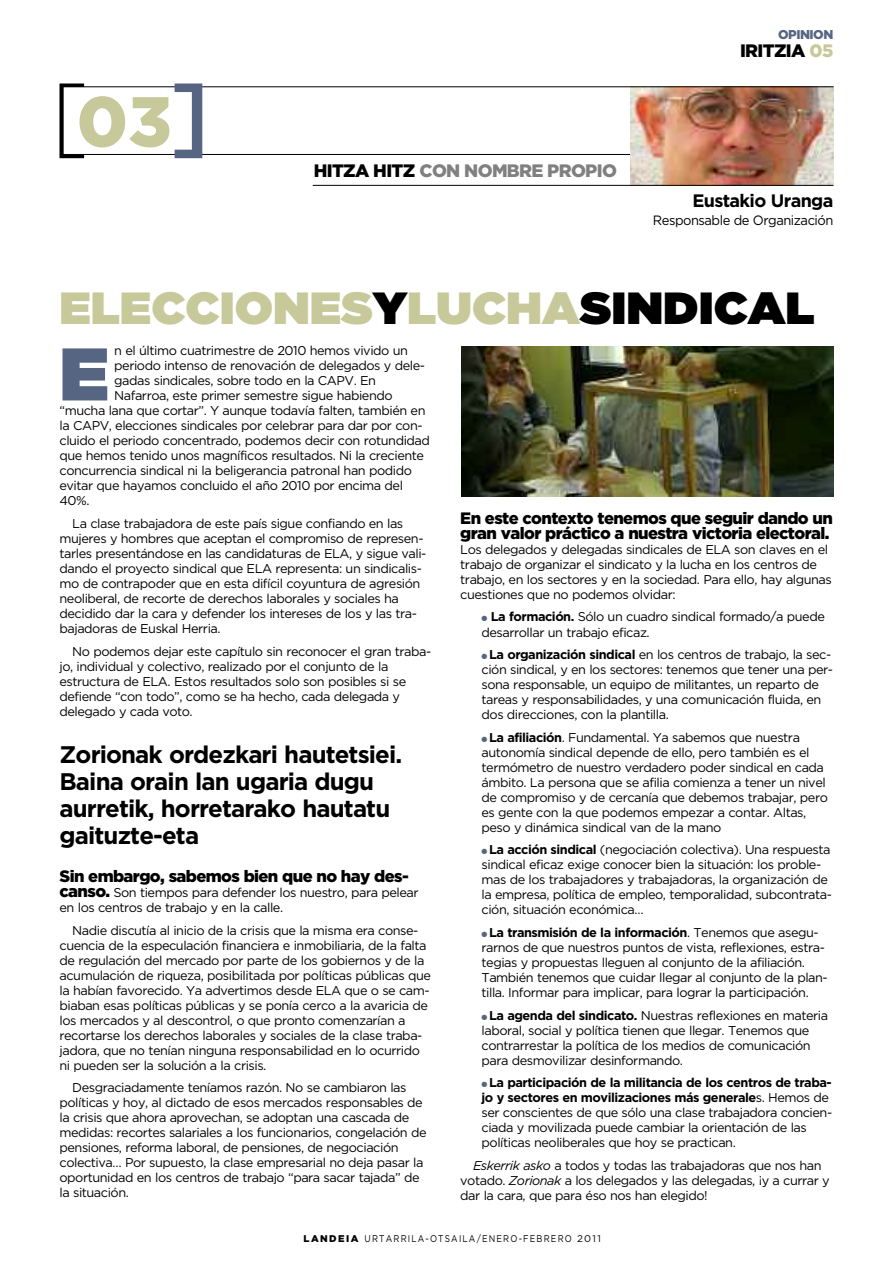
<style>
.page{position:relative;width:893px;height:1263px;background:#fff}
.page>*{position:absolute;margin:0;border:0;box-sizing:border-box;transform-origin:0 0}
.t1{font:74.4px "Gotham Ultra";color:#566581}
.t2{font:900 70.5px "Gotham";color:#c7c99b}
.t3{font:45px "Gotham Ultra";color:#c7c99b;scale:1.05 1}
.t4{font:700 24px/27px "Gotham";letter-spacing:-.035em;color:#000}
.t5{font:900 18px "Gotham";letter-spacing:-.035em;color:#808080}
.t6{font:700 18px "Gotham";letter-spacing:-.035em;color:#000}
.t7{font:900 18px "Gotham";letter-spacing:-.035em;color:#000}
.t8{font:900 16.5px/15px "Gotham";letter-spacing:-.035em;color:#000}
.t9{font:13.5px "Gotham";letter-spacing:-.035em;color:#000;scale:.96 1}
.t10{font:12.75px/15px "Gotham";letter-spacing:-.035em;color:#000}
.t11{font:900 12.75px "Gotham";letter-spacing:-.035em;color:#566581}
.t12{font:9.75px "Gotham";letter-spacing:.145em;color:#000;scale:.85 1}
.s1{font-weight:300;font-size:90px;color:#000}
.s2{font-weight:500;font-size:90px;color:#566581}
.s3{color:#c7c99b}
.s4{color:#000}
.s5{font-weight:900;font-size:16.5px}
.s6{color:#566581}
.s7{font-weight:700}
.s8{font-style:italic}
.s9{font-weight:900}
</style>
<div class="page">
<hr style="left:62px;top:154px;width:571px;height:1px;background:#000">
<img style="left:630px;top:86px;width:203px;height:99px">
<hr style="left:62px;top:87px;width:771px;height:1px;background:#000">
<hr style="left:313px;top:185px;width:520px;height:1px;background:#000">
<img style="left:462px;top:346px;width:371px;height:151px">
<h2 class="t2" style="left:51px;top:81px;width:161px"><span class="s1">[</span>03<span class="s2">]</span></h2>
<p class="t11" style="left:778px;top:27px;width:57px">OPINION</p>
<h3 class="t7" style="left:740px;top:40px;width:95px">IRITZIA <span class="s3">05</span></h3>
<h3 class="t5" style="left:314px;top:160px;width:305px"><span class="s4">HITZA HITZ</span> CON NOMBRE PROPIO</h3>
<h3 class="t6" style="left:692px;top:191px;width:142px">Eustakio Uranga</h3>
<p class="t9" style="left:653px;top:213px;width:190px">Responsable de Organización</p>
<h3 class="t3" style="left:60px;top:282px;width:721px">ELECCIONES<span class="s4">Y</span>LUCHA<span class="s4">SINDICAL</span></h3>
<h1 class="t1" style="left:60px;top:331px;width:51px">E</h1>
<p class="t10" style="left:114px;top:343px;width:295px">n el último cuatrimestre de 2010 hemos vivido un</p>
<p class="t10" style="left:114px;top:358px;width:312px">periodo intenso de renovación de delegados y dele-</p>
<p class="t10" style="left:114px;top:373px;width:263px">gadas sindicales, sobre todo en la CAPV. En</p>
<p class="t10" style="left:114px;top:388px;width:280px">Nafarroa, este primer semestre sigue habiendo</p>
<p class="t10" style="left:60px;top:403px;width:367px">“mucha lana que cortar”. Y aunque todavía falten, también en</p>
<p class="t10" style="left:60px;top:418px;width:365px">la CAPV, elecciones sindicales por celebrar para dar por con-</p>
<p class="t10" style="left:60px;top:433px;width:372px">cluido el periodo concentrado, podemos decir con rotundidad</p>
<p class="t10" style="left:60px;top:448px;width:366px">que hemos tenido unos magníficos resultados. Ni la creciente</p>
<p class="t10" style="left:60px;top:463px;width:354px">concurrencia sindical ni la beligerancia patronal han podido</p>
<p class="t10" style="left:60px;top:478px;width:345px">evitar que hayamos concluido el año 2010 por encima del</p>
<p class="t10" style="left:60px;top:493px;width:32px">40%.</p>
<p class="t10" style="left:60px;top:516px;width:368px;text-indent:13px">La clase trabajadora de este país sigue confiando en las mujeres y hombres que aceptan el compromiso de represen&shy;tarles presentándose en las candidaturas de ELA, y sigue vali&shy;dando el proyecto sindical que ELA representa: un sindicalis&shy;mo de contrapoder que en esta difícil coyuntura de agresión neoliberal, de recorte de derechos laborales y sociales ha decidido dar la cara y defender los intereses de los y las tra&shy;bajadoras de Euskal Herria.</p>
<p class="t10" style="left:60px;top:644px;width:373px;text-indent:13px">No podemos dejar este capítulo sin reconocer el gran traba&shy;jo, individual y colectivo, realizado por el conjunto de la estructura de ELA. Estos resultados solo son posibles si se defiende “con todo”, como se ha hecho, cada delegada y delegado y cada voto.</p>
<h3 class="t4" style="left:60px;top:740px;width:344px">Zorionak ordezkari hautetsiei.<br>Baina orain lan ugaria dugu aurretik, horretarako hautatu gaituzte-eta</h3>
<p class="t8" style="left:60px;top:868px;width:351px">Sin embargo, sabemos bien que no hay des-</p>
<p class="t10" style="left:60px;top:885px;width:361px"><span class="s5">canso.</span> Son tiempos para defender los nuestro, para pelear en los centros de trabajo y en la calle.</p>
<p class="t10" style="left:60px;top:922px;width:373px;text-indent:13px">Nadie discutía al inicio de la crisis que la misma era conse&shy;cuencia de la especulación financiera e inmobiliaria, de la falta de regulación del mercado por parte de los gobiernos y de la acumulación de riqueza, posibilitada por políticas públicas que la habían favorecido. Ya advertimos desde ELA que o se cam&shy;biaban esas políticas públicas y se ponía cerco a la avaricia de los mercados y al descontrol, o que pronto comenzarían a recortarse los derechos laborales y sociales de la clase traba&shy;jadora, que no tenían ninguna responsabilidad en lo ocurrido ni pueden ser la solución a la crisis.</p>
<p class="t10" style="left:60px;top:1080px;width:368px;text-indent:13px">Desgraciadamente teníamos razón. No se cambiaron las políticas y hoy, al dictado de esos mercados responsables de la crisis que ahora aprovechan, se adoptan una cascada de medidas: recortes salariales a los funcionarios, congelación de pensiones, reforma laboral, de pensiones, de negociación colectiva… Por supuesto, la clase empresarial no deja pasar la oportunidad en los centros de trabajo “para sacar tajada” de la situación.</p>
<p class="t8" style="left:460px;top:510px;width:374px">En este contexto tenemos que seguir dando un gran valor práctico a nuestra victoria electoral.</p>
<p class="t10" style="left:460px;top:542px;width:373px">Los delegados y delegadas sindicales de ELA son claves en el trabajo de organizar el sindicato y la lucha en los centros de trabajo, en los sectores y en la sociedad. Para ello, hay algunas cuestiones que no podemos olvidar:</p>
<p class="t10" style="left:482px;top:609px;width:345px"><span class="s6">●</span> <span class="s7">La formación.</span> Sólo un cuadro sindical formado/a puede desarrollar un trabajo eficaz.</p>
<p class="t10" style="left:482px;top:647px;width:353px"><span class="s6">●</span> <span class="s7">La organización sindical</span> en los centros de trabajo, la sec&shy;ción sindical, y en los sectores: tenemos que tener una per&shy;sona responsable, un equipo de militantes, un reparto de tareas y responsabilidades, y una comunicación fluida, en dos direcciones, con la plantilla.</p>
<p class="t10" style="left:482px;top:730px;width:348px"><span class="s6">●</span> <span class="s7">La afiliación</span>. Fundamental. Ya sabemos que nuestra autonomía sindical depende de ello, pero también es el termómetro de nuestro verdadero poder sindical en cada ámbito. La persona que se afilia comienza a tener un nivel de compromiso y de cercanía que debemos trabajar, pero es gente con la que podemos empezar a contar. Altas, peso y dinámica sindical van de la mano</p>
<p class="t10" style="left:482px;top:842px;width:352px"><span class="s6">●</span> <span class="s7">La acción sindical</span> (negociación colectiva). Una respuesta sindical eficaz exige conocer bien la situación: los proble&shy;mas de los trabajadores y trabajadoras, la organización de la empresa, política de empleo, temporalidad, subcontrata&shy;ción, situación económica…</p>
<p class="t10" style="left:482px;top:925px;width:348px"><span class="s6">●</span> <span class="s7">La transmisión de la información</span>. Tenemos que asegu&shy;rarnos de que nuestros puntos de vista, reflexiones, estra&shy;tegias y propuestas lleguen al conjunto de la afiliación.<br>También tenemos que cuidar llegar al conjunto de la plan&shy;tilla. Informar para implicar, para lograr la participación.</p>
<p class="t10" style="left:482px;top:1007px;width:348px"><span class="s6">●</span> <span class="s7">La agenda del sindicato.</span> Nuestras reflexiones en materia laboral, social y política tienen que llegar. Tenemos que contrarrestar la política de los medios de comunicación para desmovilizar desinformando.</p>
<p class="t10" style="left:482px;top:1075px;width:352px"><span class="s6">●</span> <span class="s7">La participación de la militancia de los centros de traba&shy;jo y sectores en movilizaciones más generale</span>s. Hemos de ser conscientes de que sólo una clase trabajadora concien&shy;ciada y movilizada puede cambiar la orientación de las políticas neoliberales que hoy se practican.</p>
<p class="t10" style="left:460px;top:1158px;width:371px;text-indent:13px"><span class="s8">Eskerrik asko</span> a todos y todas las trabajadoras que nos han votado. <span class="s8">Zorionak</span> a los delegados y las delegadas, ¡y a currar y dar la cara, que para éso nos han elegido!</p>
<p class="t12" style="left:304px;top:1233px;width:351px"><span class="s9">LANDEIA</span> URTARRILA-OTSAILA/ENERO-FEBRERO 2011</p>
</div>
